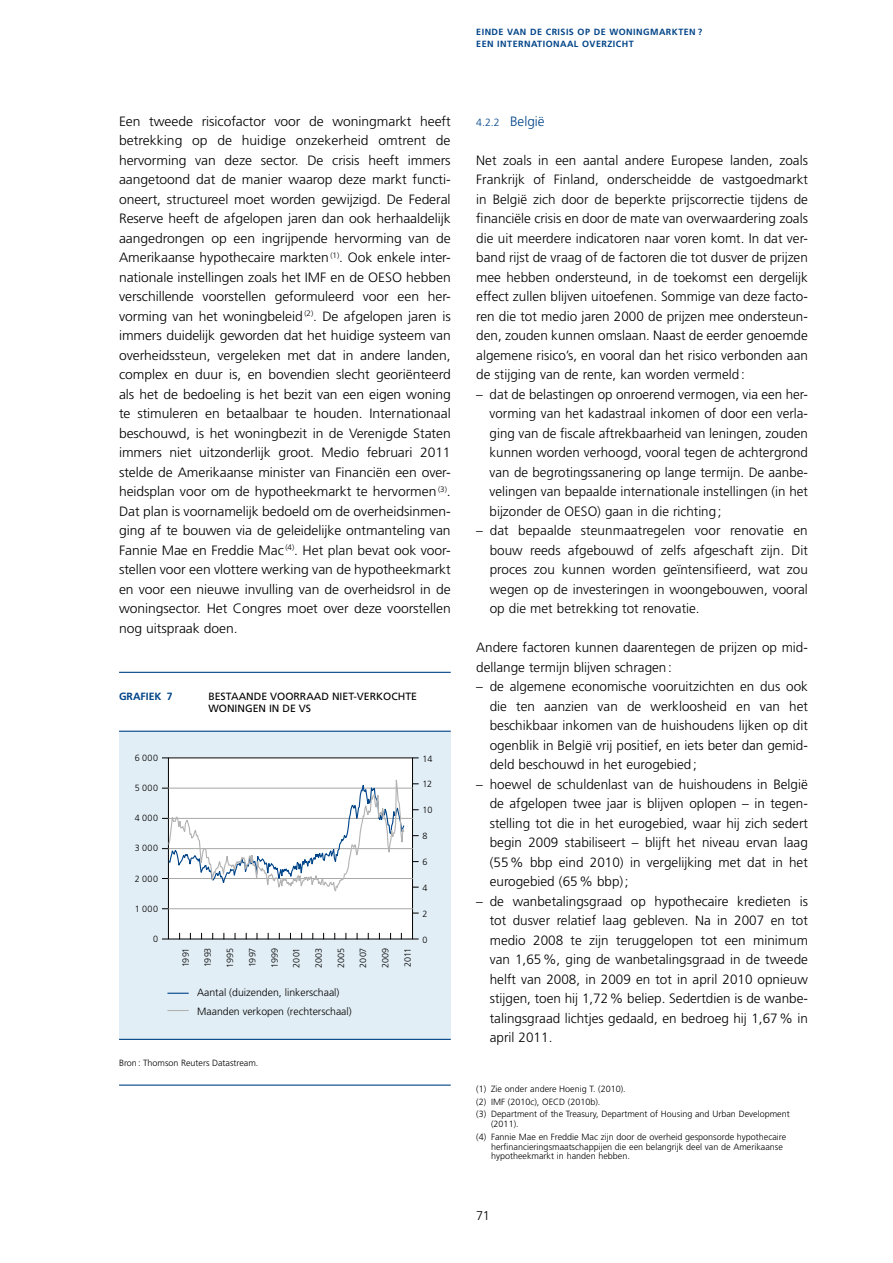
<style>
.page{position:relative;width:893px;height:1263px;background:#fff}
.page>*{position:absolute;margin:0;border:0;box-sizing:border-box;transform-origin:0 0}
.t1{font:300 13.5px/19.5px "Frutiger LT";color:#000;text-align:justify}
.t2{font:300 13.5px "Frutiger LT";color:#048}
.t3{font:300 12.75px "Frutiger LT";color:#000}
.t4{font:300 10.5px/18.5px "Frutiger LT";color:#000}
.t5{font:10.5px/12px "Frutiger LT";color:#000}
.t6{font:700 10.5px "Frutiger LT";color:#048}
.t7{font:300 9px/12.8px "Frutiger LT";color:#000}
.t8{font:700 9px/12px "Frutiger LT";letter-spacing:.05em;color:#048}
.s1{font-size:10.5px}
</style>
<div class="page">
<div style="left:119px;top:731px;width:332px;height:308px;background:#e2eef5"></div>
<hr style="left:119px;top:672px;width:332px;height:1px;background:#048">
<hr style="left:119px;top:731px;width:332px;height:1px;background:#048">
<hr style="left:119px;top:1039px;width:332px;height:1px;background:#048">
<hr style="left:119px;top:1084px;width:332px;height:2px;background:#048">
<div style="left:168px;top:758px;width:245px;height:181px;background:#fff"></div>
<svg style="left:167px;top:993px;width:22px;height:1px"></svg>
<svg style="left:167px;top:1010px;width:22px;height:1px"></svg>
<div style="left:168px;top:757px;width:245px;height:182px;border:1px solid #000"></div>
<hr style="left:168px;top:788px;width:245px;height:1px;background:#a8a8a7">
<hr style="left:168px;top:818px;width:245px;height:1px;background:#a8a8a7">
<hr style="left:168px;top:848px;width:245px;height:1px;background:#a8a8a7">
<hr style="left:168px;top:878px;width:245px;height:1px;background:#a8a8a7">
<hr style="left:168px;top:908px;width:245px;height:1px;background:#a8a8a7">
<svg style="left:162px;top:757px;width:243px;height:138px"></svg>
<p class="t8" style="left:476px;top:26px;width:227px">EINDE VAN DE CRISIS OP DE WONINGMARKTEN ?<br>EEN INTERNATIONAAL OVERZICHT</p>
<p class="t1" style="left:119px;top:112px;width:333px">Een tweede risicofactor voor de woningmarkt heeft betrekking op de huidige onzekerheid omtrent de hervorming van deze sector. De crisis heeft immers aangetoond dat de manier waarop deze markt functi&shy;oneert, structureel moet worden gewijzigd. De Federal Reserve heeft de afgelopen jaren dan ook herhaaldelijk aangedrongen op een ingrijpende hervorming van de Amerikaanse hypothecaire markten <sup>(1)</sup>. Ook enkele inter&shy;nationale instellingen zoals het IMF en de OESO hebben verschillende voorstellen geformuleerd voor een her&shy;vorming van het woningbeleid <sup>(2)</sup>. De afgelopen jaren is immers duidelijk geworden dat het huidige systeem van overheidssteun, vergeleken met dat in andere landen, complex en duur is, en bovendien slecht georiënteerd als het de bedoeling is het bezit van een eigen woning te stimuleren en betaalbaar te houden. Internationaal beschouwd, is het woningbezit in de Verenigde Staten immers niet uitzonderlijk groot. Medio februari 2011 stelde de Amerikaanse minister van Financiën een over&shy;heidsplan voor om de hypotheekmarkt te hervormen <sup>(3)</sup>.<br>Dat plan is voornamelijk bedoeld om de overheidsinmen&shy;ging af te bouwen via de geleidelijke ontmanteling van Fannie Mae en Freddie Mac <sup>(4)</sup>. Het plan bevat ook voor&shy;stellen voor een vlottere werking van de hypotheekmarkt en voor een nieuwe invulling van de overheidsrol in de woningsector. Het Congres moet over deze voorstellen nog uitspraak doen.</p>
<p class="t2" style="left:476px;top:113px;width:70px"><span class="s1">4.2.2</span> België</p>
<p class="t1" style="left:476px;top:151px;width:333px">Net zoals in een aantal andere Europese landen, zoals Frankrijk of Finland, onderscheidde de vastgoedmarkt in België zich door de beperkte prijscorrectie tijdens de financiële crisis en door de mate van overwaardering zoals die uit meerdere indicatoren naar voren komt. In dat ver&shy;band rijst de vraag of de factoren die tot dusver de prijzen mee hebben ondersteund, in de toekomst een dergelijk effect zullen blijven uitoefenen. Sommige van deze facto&shy;ren die tot medio jaren 2000 de prijzen mee ondersteun&shy;den, zouden kunnen omslaan. Naast de eerder genoemde algemene risico’s, en vooral dan het risico verbonden aan de stijging van de rente, kan worden vermeld:</p>
<p class="t1" style="left:490px;top:385px;width:320px;text-indent:-13px">– dat de belastingen op onroerend vermogen, via een her&shy;vorming van het kadastraal inkomen of door een verla&shy;ging van de fiscale aftrekbaarheid van leningen, zouden kunnen worden verhoogd, vooral tegen de achtergrond van de begrotingssanering op lange termijn. De aanbe&shy;velingen van bepaalde internationale instellingen (in het bijzonder de OESO) gaan in die richting;</p>
<p class="t1" style="left:490px;top:521px;width:320px;text-indent:-14px">– dat bepaalde steunmaatregelen voor renovatie en bouw reeds afgebouwd of zelfs afgeschaft zijn. Dit proces zou kunnen worden geïntensifieerd, wat zou wegen op de investeringen in woongebouwen, vooral op die met betrekking tot renovatie.</p>
<p class="t1" style="left:476px;top:638px;width:333px">Andere factoren kunnen daarentegen de prijzen op mid&shy;dellange termijn blijven schragen:</p>
<p class="t1" style="left:490px;top:677px;width:320px;text-indent:-14px">– de algemene economische vooruitzichten en dus ook die ten aanzien van de werkloosheid en van het beschikbaar inkomen van de huishoudens lijken op dit ogenblik in België vrij positief, en iets beter dan gemid&shy;deld beschouwd in het eurogebied;</p>
<p class="t1" style="left:490px;top:775px;width:320px;text-indent:-14px">– hoewel de schuldenlast van de huishoudens in België de afgelopen twee jaar is blijven oplopen – in tegen&shy;stelling tot die in het eurogebied, waar hij zich sedert begin 2009 stabiliseert – blijft het niveau ervan laag (55% bbp eind 2010) in vergelijking met dat in het eurogebied (65% bbp);</p>
<p class="t1" style="left:490px;top:891px;width:320px;text-indent:-14px">– de wanbetalingsgraad op hypothecaire kredieten is tot dusver relatief laag gebleven. Na in 2007 en tot medio 2008 te zijn teruggelopen tot een minimum van 1,65%, ging de wanbetalingsgraad in de tweede helft van 2008, in 2009 en tot in april 2010 opnieuw stijgen, toen hij 1,72% beliep. Sedertdien is de wanbe&shy;talingsgraad lichtjes gedaald, en bedroeg hij 1,67% in april 2011.</p>
<p class="t6" style="left:119px;top:690px;width:55px">GRAFIEK 7</p>
<p class="t5" style="left:208px;top:690px;width:208px">BESTAANDE VOORRAAD NIET-VE RKOCHTE<br>WONINGEN IN DE VS</p>
<p class="t7" style="left:135px;top:752px;width:25px">6 000</p>
<p class="t7" style="left:423px;top:752px;width:11px">14</p>
<p class="t7" style="left:423px;top:778px;width:11px">12</p>
<p class="t7" style="left:135px;top:781px;width:25px">5 000</p>
<p class="t7" style="left:423px;top:804px;width:11px">10</p>
<p class="t7" style="left:135px;top:812px;width:25px">4 000</p>
<p class="t7" style="left:423px;top:829px;width:7px">8</p>
<p class="t7" style="left:135px;top:842px;width:25px">3 000</p>
<p class="t7" style="left:423px;top:855px;width:7px">6</p>
<p class="t7" style="left:135px;top:872px;width:25px">2 000</p>
<p class="t7" style="left:423px;top:881px;width:7px">4</p>
<p class="t7" style="left:135px;top:902px;width:25px">1 000</p>
<p class="t7" style="left:423px;top:907px;width:7px">2</p>
<p class="t7" style="left:153px;top:933px;width:7px">0</p>
<p class="t7" style="left:423px;top:933px;width:7px">0</p>
<p class="t7" style="left:179px;top:967px;width:21px;rotate:-90deg">1991</p>
<p class="t7" style="left:201px;top:967px;width:21px;rotate:-90deg">1993</p>
<p class="t7" style="left:224px;top:967px;width:22px;rotate:-90deg">1995</p>
<p class="t7" style="left:246px;top:967px;width:21px;rotate:-90deg">1997</p>
<p class="t7" style="left:268px;top:968px;width:22px;rotate:-90deg">1999</p>
<p class="t7" style="left:290px;top:968px;width:22px;rotate:-90deg">2001</p>
<p class="t7" style="left:313px;top:968px;width:22px;rotate:-90deg">2003</p>
<p class="t7" style="left:335px;top:968px;width:22px;rotate:-90deg">2005</p>
<p class="t7" style="left:357px;top:968px;width:22px;rotate:-90deg">2007</p>
<p class="t7" style="left:379px;top:968px;width:22px;rotate:-90deg">2009</p>
<p class="t7" style="left:402px;top:967px;width:21px;rotate:-90deg">2011</p>
<p class="t4" style="left:197px;top:984px;width:156px">Aantal (duizenden, linkerschaal)<br>Maanden verkopen (rechterschaal)</p>
<p class="t7" style="left:119px;top:1056px;width:141px">Bron: Thomson Reuters Datastream.</p>
<p class="t7" style="left:476px;top:1082px;width:315px">(1) Zie onder andere Hoenig T. (2010).<br>(2) IMF (2010c), OECD (2010b).<br>(3) Department of the Treasury, Department of Housing and Urban Development</p>
<p class="t7" style="left:476px;top:1118px;width:311px;text-indent:15px">(2011).<br>(4) Fannie Mae en Freddie Mac zijn door de overheid gesponsorde hypothecaire</p>
<p class="t7" style="left:491px;top:1142px;width:293px;line-height:9.8px">herfinancieringsmaatschappijen die een belangrijk deel van de Amerikaanse hypotheekmarkt in handen hebben.</p>
<p class="t3" style="left:476px;top:1209px;width:15px">71</p>
</div>
